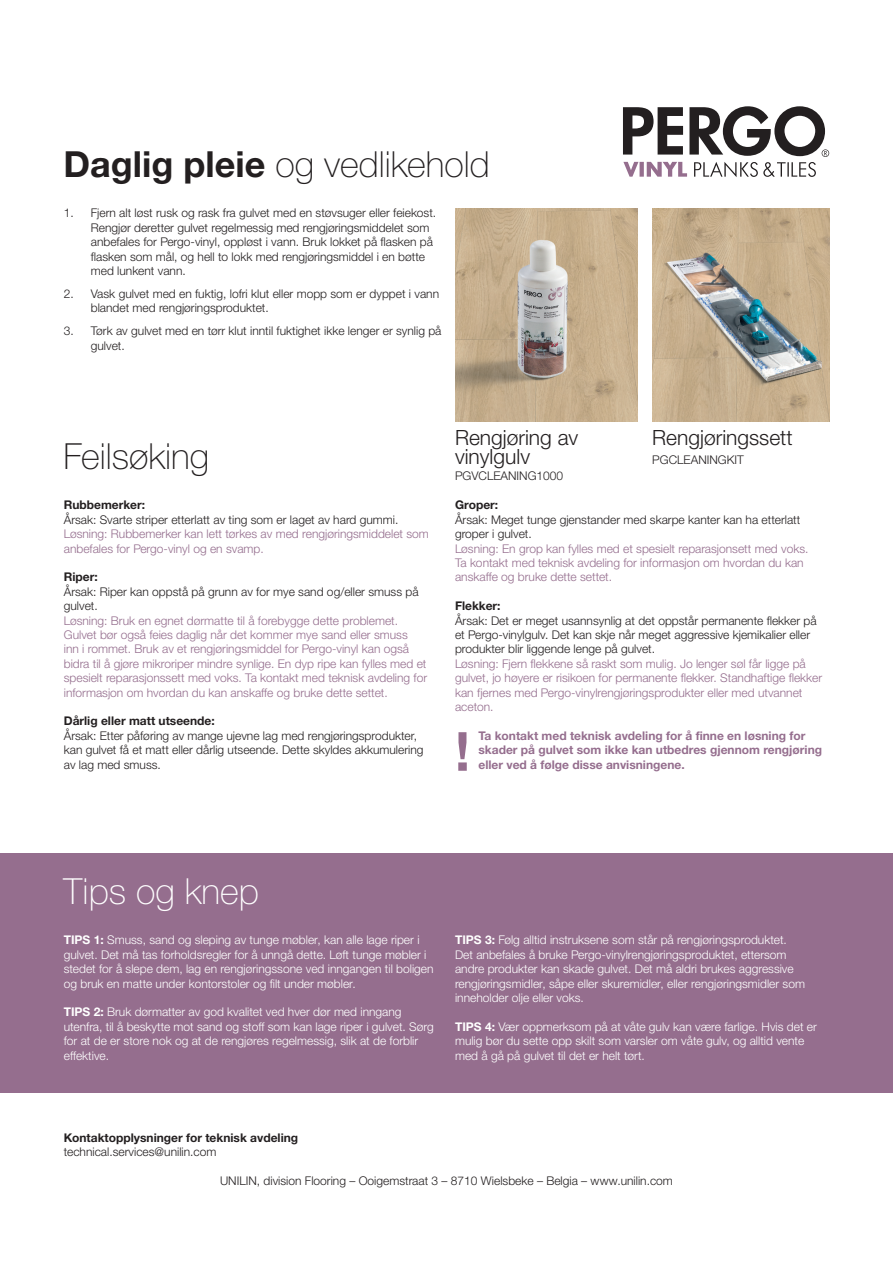
<style>
.page{position:relative;width:893px;height:1263px;background:#fff}
.page>*{position:absolute;margin:0;border:0;box-sizing:border-box;transform-origin:0 0}
.t1{font:700 54px "Helvetica Neue LTW1 G";color:#956e8e}
.t2{font:100 36px "Helvetica Neue LTW1 G";color:#231f20}
.t3{font:100 36px "Helvetica Neue LTW1 G";color:#fff}
.ingress{font:300 21px/19.5px "Helvetica Neue LT Pro";color:#231f20}
.t4{font:300 12px/14.4px "Helvetica Neue LTW1 G";color:#231f20}
.t5{font:300 12px/14.4px "Helvetica Neue LTW1 G";color:#fff}
.t6{font:300 12px/14.4px "Helvetica Neue LTW1 G";color:#956e8e}
.t7{font:700 12px/14.4px "Helvetica Neue LTW1 G";color:#956e8e}
.t8{font:700 12px "Helvetica Neue LTW1 G";color:#231f20}
.ingress-2{font:300 12px "Helvetica Neue LT Pro";color:#231f20}
.s1{font-weight:700}
</style>
<div class="page">
<img style="left:455px;top:209px;width:183px;height:212px">
<img style="left:652px;top:209px;width:177px;height:212px">
<div style="left:0;top:853px;width:893px;height:240px;background:#956e8e"></div>
<svg style="left:623px;top:106px;width:206px;height:71px"></svg>
<p class="t2" style="left:63px;top:143px;width:428px"><span class="s1">Daglig pleie</span> og vedlikehold</p>
<p class="t4" style="left:91px;top:206px;width:347px;text-indent:-27px">1. Fjern alt løst rusk og rask fra gulvet med en støvsuger eller feiekost.<br>Rengjør deretter gulvet regelmessig med rengjøringsmiddelet som anbefales for Pergo-vinyl, oppløst i vann. Bruk lokket på flasken på flasken som mål, og hell to lokk med rengjøringsmiddel i en bøtte med lunkent vann.</p>
<p class="t4" style="left:91px;top:286px;width:350px;text-indent:-27px">2. Vask gulvet med en fuktig, lofri klut eller mopp som er dyppet i vann blandet med rengjøringsproduktet.</p>
<p class="t4" style="left:91px;top:324px;width:352px;text-indent:-27px">3. Tørk av gulvet med en tørr klut inntil fuktighet ikke lenger er synlig på gulvet.</p>
<p class="t2" style="left:63px;top:434px;width:147px">Feilsøking</p>
<p class="t8" style="left:64px;top:498px;width:83px">Rubbemerker:</p>
<p class="t4" style="left:64px;top:512px;width:336px">Årsak: Svarte striper etterlatt av ting som er laget av hard gummi.</p>
<p class="t6" style="left:64px;top:527px;width:367px">Løsning: Rubbemerker kan lett tørkes av med rengjøringsmiddelet som anbefales for Pergo-vinyl og en svamp.</p>
<p class="t8" style="left:64px;top:570px;width:35px">Riper:</p>
<p class="t4" style="left:64px;top:584px;width:356px">Årsak: Riper kan oppstå på grunn av for mye sand og/eller smuss på gulvet.</p>
<p class="t6" style="left:64px;top:613px;width:365px">Løsning: Bruk en egnet dørmatte til å forebygge dette problemet.<br>Gulvet bør også feies daglig når det kommer mye sand eller smuss<br>inn i rommet. Bruk av et rengjøringsmiddel for Pergo-vinyl kan også bidra til å gjøre mikroriper mindre synlige. En dyp ripe kan fylles med et spesielt reparasjonssett med voks. Ta kontakt med teknisk avdeling for informasjon om hvordan du kan anskaffe og bruke dette settet.</p>
<p class="t8" style="left:64px;top:714px;width:153px">Dårlig eller matt utseende:</p>
<p class="t4" style="left:64px;top:728px;width:361px">Årsak: Etter påføring av mange ujevne lag med rengjøringsprodukter, kan gulvet få et matt eller dårlig utseende. Dette skyldes akkumulering av lag med smuss.</p>
<p class="ingress" style="left:455px;top:427px;width:125px">Rengjøring av vinylgulv</p>
<p class="ingress-2" style="left:455px;top:469px;width:110px">PGVCLEANING1000</p>
<p class="ingress" style="left:652px;top:427px;width:142px">Rengjøringssett</p>
<p class="ingress-2" style="left:652px;top:452px;width:93px">PGCLEANINGKIT</p>
<p class="t8" style="left:455px;top:498px;width:45px">Groper:</p>
<p class="t4" style="left:455px;top:512px;width:347px">Årsak: Meget tunge gjenstander med skarpe kanter kan ha etterlatt groper i gulvet.</p>
<p class="t6" style="left:455px;top:541px;width:355px">Løsning: En grop kan fylles med et spesielt reparasjonsett med voks.<br>Ta kontakt med teknisk avdeling for informasjon om hvordan du kan anskaffe og bruke dette settet.</p>
<p class="t8" style="left:455px;top:598px;width:47px">Flekker:</p>
<p class="t4" style="left:455px;top:613px;width:363px">Årsak: Det er meget usannsynlig at det oppstår permanente flekker på et Pergo-vinylgulv. Det kan skje når meget aggressive kjemikalier eller produkter blir liggende lenge på gulvet.</p>
<p class="t6" style="left:455px;top:656px;width:369px">Løsning: Fjern flekkene så raskt som mulig. Jo lenger søl får ligge på gulvet, jo høyere er risikoen for permanente flekker. Standhaftige flekker kan fjernes med Pergo-vinylrengjøringsprodukter eller med utvannet aceton.</p>
<p class="t7" style="left:478px;top:728px;width:345px">Ta kontakt med teknisk avdeling for å finne en løsning for skader på gulvet som ikke kan utbedres gjennom rengjøring eller ved å følge disse anvisningene.</p>
<p class="t1" style="left:455px;top:718px;width:17px">!</p>
<p class="t3" style="left:63px;top:869px;width:197px">Tips og knep</p>
<p class="t5" style="left:64px;top:933px;width:371px"><span class="s1">TIPS 1:</span> Smuss, sand og sleping av tunge møbler, kan alle lage riper i gulvet. Det må tas forholdsregler for å unngå dette. Løft tunge møbler i stedet for å slepe dem, lag en rengjøringssone ved inngangen til boligen og bruk en matte under kontorstoler og filt under møbler.</p>
<p class="t5" style="left:64px;top:1005px;width:372px"><span class="s1">TIPS 2:</span> Bruk dørmatter av god kvalitet ved hver dør med inngang utenfra, til å beskytte mot sand og stoff som kan lage riper i gulvet. Sørg for at de er store nok og at de rengjøres regelmessig, slik at de forblir effektive.</p>
<p class="t5" style="left:455px;top:933px;width:352px"><span class="s1">TIPS 3:</span> Følg alltid instruksene som står på rengjøringsproduktet.<br>Det anbefales å bruke Pergo-vinylrengjøringsproduktet, ettersom andre produkter kan skade gulvet. Det må aldri brukes aggressive rengjøringsmidler, såpe eller skuremidler, eller rengjøringsmidler som inneholder olje eller voks.</p>
<p class="t5" style="left:455px;top:1019px;width:363px"><span class="s1">TIPS 4:</span> Vær oppmerksom på at våte gulv kan være farlige. Hvis det er mulig bør du sette opp skilt som varsler om våte gulv, og alltid vente med å gå på gulvet til det er helt tørt.</p>
<p class="t8" style="left:64px;top:1130px;width:236px">Kontaktopplysninger for teknisk avdeling</p>
<p class="t4" style="left:64px;top:1144px;width:154px">technical.services@unilin.com</p>
<p class="t4" style="left:220px;top:1173px;width:454px">UNILIN, division Flooring – Ooigemstraat 3 – 8710 Wielsbeke – Belgia – www.unilin.com</p>
</div>
